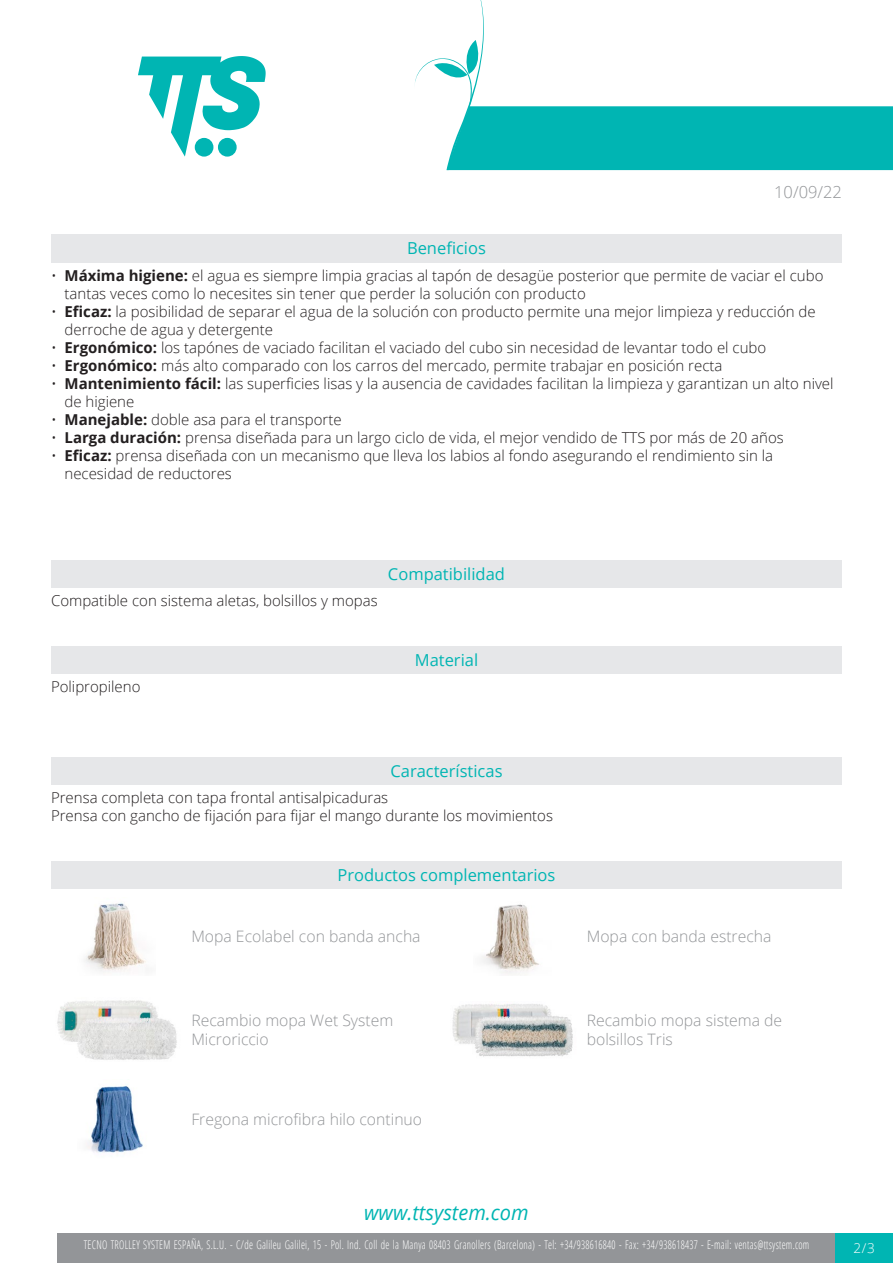
<style>
.page{position:relative;width:893px;height:1263px;background:#fff}
.page>*{position:absolute;margin:0;border:0;box-sizing:border-box;transform-origin:0 0}
.t1{font:italic 20.85px "Open Sans";color:#00b5b3;scale:.96 1}
.Titolo4{font:16.5px "Open Sans";color:#00b5b3}
.Titolo10{font:16.5px "Open Sans";color:#00b5b3}
.Titolo9{font:16.5px "Open Sans";color:#00b5b3}
.Titolo8{font:16.5px "Open Sans";color:#00b5b3}
.t2{font:300 16.5px "Open Sans";color:#939598}
.Titolo16{font:16.5px "Open Sans";color:#00b5b3}
.Nome{font:300 15.75px/18.9px "Open Sans";color:#939598}
.CaratteristicheTecni{font:300 15px/18px "Open Sans";color:#231f20}
.Compatibilità{font:300 15px "Open Sans";color:#231f20}
.Materiale{font:300 15px "Open Sans";color:#231f20}
.t3{font:300 13.5px "Open Sans";color:#fff}
.t4{font:300 12px "Open Sans Condensed";letter-spacing:.025em;color:#fff;scale:.85 1}
.s1{font-weight:700}
</style>
<div class="page">
<svg style="left:138px;top:56px;width:128px;height:101px"></svg>
<div style="left:57px;top:1233px;width:779px;height:30px;background:#939598"></div>
<div style="left:836px;top:1233px;width:57px;height:30px;background:#00b5b3"></div>
<svg style="left:415px;top:0;width:478px;height:170px"></svg>
<div style="left:51px;top:234px;width:791px;height:28px;background:#e6e7e9"></div>
<div style="left:51px;top:560px;width:791px;height:27px;background:#e6e7e9"></div>
<div style="left:51px;top:646px;width:791px;height:28px;background:#e6e7e9"></div>
<div style="left:51px;top:757px;width:791px;height:27px;background:#e6e7e9"></div>
<div style="left:51px;top:861px;width:791px;height:28px;background:#e6e7e9"></div>
<img style="left:85px;top:903px;width:61px;height:70px">
<img style="left:482px;top:904px;width:57px;height:70px">
<img style="left:57px;top:1000px;width:120px;height:60px">
<img style="left:452px;top:1004px;width:121px;height:53px">
<img style="left:87px;top:1085px;width:56px;height:68px">
<p class="t2" style="left:774px;top:180px;width:69px">10/09/22</p>
<p class="Titolo8" style="left:407px;top:237px;width:80px">Beneficios</p>
<p class="CaratteristicheTecni" style="left:65px;top:266px;width:760px;text-indent:-14px">• <span class="s1">Máxima higiene:</span> el agua es siempre limpia gracias al tapón de desagüe posterior que permite de vaciar el cubo tantas veces como lo necesites sin tener que perder la solución con producto</p>
<p class="CaratteristicheTecni" style="left:65px;top:302px;width:753px;text-indent:-14px">• <span class="s1">Eficaz:</span> la posibilidad de separar el agua de la solución con producto permite una mejor limpieza y reducción de derroche de agua y detergente</p>
<p class="CaratteristicheTecni" style="left:51px;top:338px;width:717px">• <span class="s1">Ergonómico:</span> los tapónes de vaciado facilitan el vaciado del cubo sin necesidad de levantar todo el cubo</p>
<p class="CaratteristicheTecni" style="left:51px;top:356px;width:673px">• <span class="s1">Ergonómico:</span> más alto comparado con los carros del mercado, permite trabajar en posición recta</p>
<p class="CaratteristicheTecni" style="left:65px;top:374px;width:771px;text-indent:-14px">• <span class="s1">Mantenimiento fácil:</span> las superficies lisas y la ausencia de cavidades facilitan la limpieza y garantizan un alto nivel de higiene</p>
<p class="CaratteristicheTecni" style="left:51px;top:410px;width:292px">• <span class="s1">Manejable:</span> doble asa para el transporte</p>
<p class="CaratteristicheTecni" style="left:51px;top:428px;width:734px">• <span class="s1">Larga duración:</span> prensa diseñada para un largo ciclo de vida, el mejor vendido de TTS por más de 20 años</p>
<p class="CaratteristicheTecni" style="left:65px;top:446px;width:710px;text-indent:-14px">• <span class="s1">Eficaz:</span> prensa diseñada con un mecanismo que lleva los labios al fondo asegurando el rendimiento sin la necesidad de reductores</p>
<p class="Compatibilità" style="left:51px;top:590px;width:328px">Compatible con sistema aletas, bolsillos y mopas</p>
<p class="Titolo9" style="left:388px;top:562px;width:119px">Compatibilidad</p>
<p class="Materiale" style="left:51px;top:676px;width:91px">Polipropileno</p>
<p class="Titolo16" style="left:415px;top:649px;width:65px">Material</p>
<p class="Titolo10" style="left:390px;top:760px;width:114px">Características</p>
<p class="CaratteristicheTecni" style="left:51px;top:788px;width:339px">Prensa completa con tapa frontal antisalpicaduras</p>
<p class="CaratteristicheTecni" style="left:51px;top:806px;width:503px">Prensa con gancho de fijación para fijar el mango durante los movimientos</p>
<p class="Titolo4" style="left:338px;top:864px;width:219px">Productos complementarios</p>
<p class="Nome" style="left:191px;top:927px;width:231px">Mopa Ecolabel con banda ancha</p>
<p class="Nome" style="left:587px;top:927px;width:186px">Mopa con banda estrecha</p>
<p class="Nome" style="left:191px;top:1011px;width:203px">Recambio mopa Wet System<br>Microriccio</p>
<p class="Nome" style="left:587px;top:1011px;width:197px">Recambio mopa sistema de bolsillos Tris</p>
<p class="Nome" style="left:191px;top:1110px;width:232px">Fregona microfibra hilo continuo</p>
<h1 class="t1" style="left:364px;top:1198px;width:173px">www.ttsystem.com</h1>
<p class="t4" style="left:84px;top:1236px;width:855px">TECNO TROLLEY SYSTEM ESPAÑA, S.L.U. - C/de Galileu Galilei, 15 - Pol. Ind. Coll de la Manya 08403 Granollers (Barcelona) - Tel: +34/938616840 - Fax: +34/938618437 - E-mail: ventas@ttsystem.com</p>
<p class="t3" style="left:854px;top:1239px;width:23px">2/3</p>
</div>
